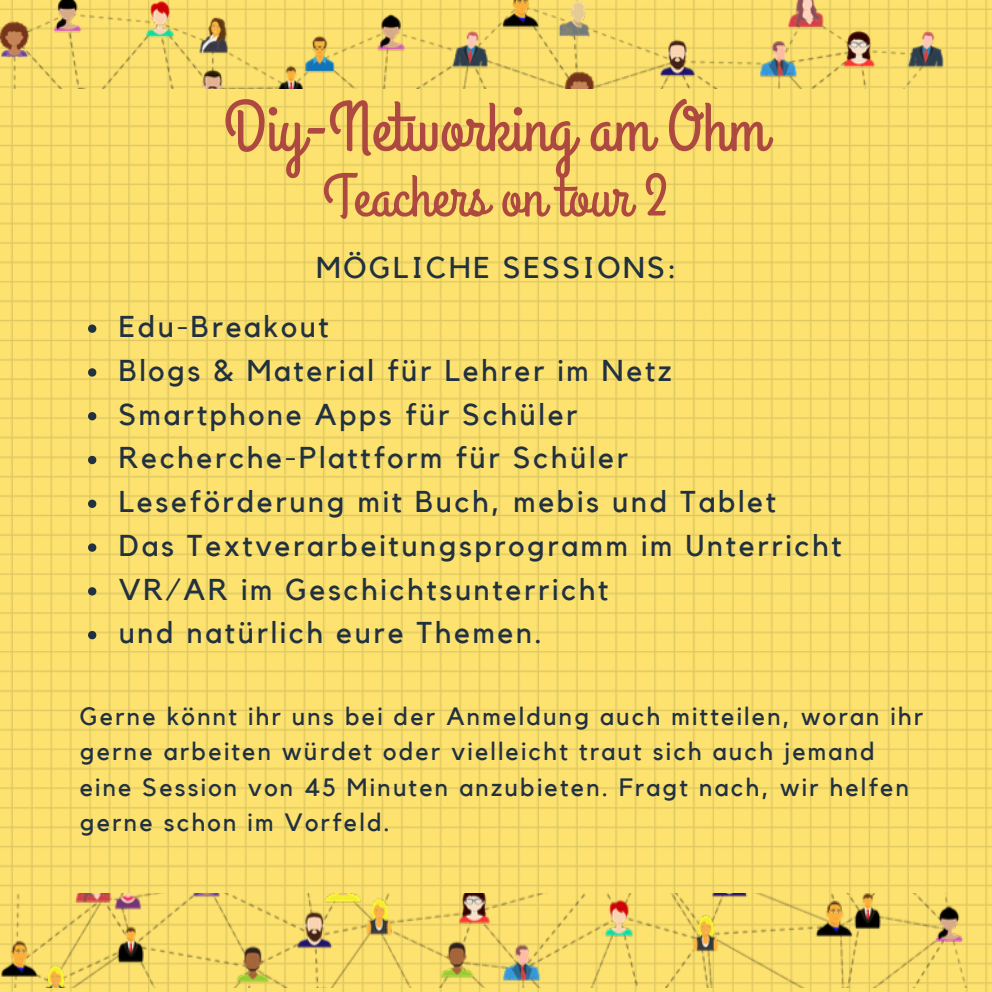
<style>
.page{position:relative;width:992px;height:992px;background:#fff}
.page>*{position:absolute;margin:0;border:0;box-sizing:border-box;transform-origin:0 0}
.t1{font:70px "Grand Hotel";color:#ad4940}
.t2{font:60px "Grand Hotel";color:#ad4940}
.t3{font:30px/43.8px "Kollektif";letter-spacing:.09em;color:#213140}
.t4{font:25px/35.5px "Kollektif";letter-spacing:.09em;color:#213140}
</style>
<div class="page">
<img style="left:0;top:88px;width:992px;height:904px">
<img style="left:0;top:0;width:992px;height:88px">
<img style="left:0;top:893px;width:992px;height:94px">
<svg style="left:88px;top:324px;width:8px;height:9px"></svg>
<svg style="left:88px;top:368px;width:8px;height:9px"></svg>
<svg style="left:88px;top:412px;width:8px;height:8px"></svg>
<svg style="left:88px;top:456px;width:8px;height:8px"></svg>
<svg style="left:88px;top:500px;width:8px;height:8px"></svg>
<svg style="left:88px;top:543px;width:8px;height:9px"></svg>
<svg style="left:88px;top:587px;width:8px;height:8px"></svg>
<svg style="left:88px;top:631px;width:8px;height:8px"></svg>
<h1 class="t1" style="left:224px;top:83px;width:544px">Diy-Networking am Ohm</h1>
<h2 class="t2" style="left:323px;top:158px;width:347px">Teachers on tour 2</h2>
<p class="t3" style="left:316px;top:247px;width:362px">MÖGLICHE SESSIONS:</p>
<p class="t3" style="left:119px;top:306px;width:724px">Edu-Breakout<br>Blogs &amp; Material für Lehrer im Netz<br>Smartphone Apps für Schüler<br>Recherche-Plattform für Schüler<br>Leseförderung mit Buch, mebis und Tablet<br>Das Textverarbeitungsprogramm im Unterricht<br>VR/AR im Geschichtsunterricht<br>und natürlich eure Themen.</p>
<p class="t4" style="left:80px;top:699px;width:845px">Gerne könnt ihr uns bei der Anmeldung auch mitteilen, woran ihr gerne arbeiten würdet oder vielleicht traut sich auch jemand eine Session von 45 Minuten anzubieten. Fragt nach, wir helfen gerne schon im Vorfeld.</p>
</div>
